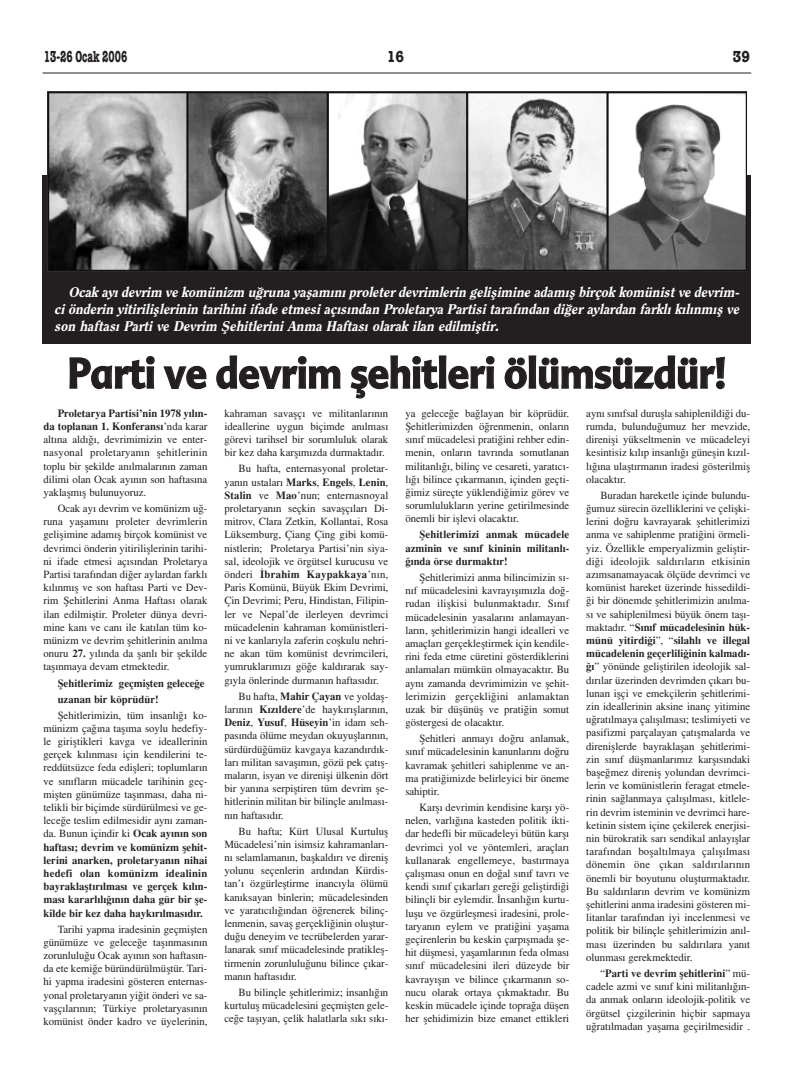
<style>
.page{position:relative;width:794px;height:1077px;background:#fff}
.page>*{position:absolute;margin:0;border:0;box-sizing:border-box;transform-origin:0 0}
.t1{font:700 42px "Adver";color:#231f20;scale:.9 1}
.t2{font:700 16px "American Typewriter";color:#231f20;scale:.6 1}
.t3{font:700 16px "American Typewriter";color:#231f20;scale:.82 1}
.t4{font:italic 14px/16.8px "Clearface Heavy GM";color:#fff;text-align:justify}
.t5{font:11px/13.2px "Times Turk";color:#231f20;text-align:justify}
.t6{font:11px/13.2px "Times Turk B";color:#231f20;text-align:justify}
.t7{font:11px "Times Turk B";letter-spacing:.02em;color:#231f20}
.s1{font-family:"Times Turk"}
.s2{font-family:"Times Turk B"}
</style>
<div class="page">
<hr style="left:43px;top:72px;width:708px;height:2px;background:#231f20">
<div style="left:43px;top:175px;width:708px;height:168px;background:#231f20"></div>
<img style="left:48px;top:91px;width:699px;height:180px">
<h2 class="t2" style="left:44px;top:51px;width:141px">13-26 Ocak 2006</h2>
<h2 class="t3" style="left:387px;top:51px;width:23px">16</h2>
<h2 class="t3" style="left:733px;top:51px;width:23px">39</h2>
<p class="t4" style="left:54px;top:285px;width:689px;text-indent:14px">Ocak ay›devrim ve komünizm u¤runa yaflam›n›proleter devrimlerin geliflimine adam›fl birçok komünist ve devrim&shy;ci önderin yitirilifllerinin tarihini ifade etmesi aç›s›ndan Proletarya Partisi taraf›ndan di¤er aylardan farkl› k›l›nm›fl ve son haftas› Parti ve Devrim fiehitlerini Anma Haftas› olarak ilan edilmifltir.</p>
<h1 class="t1" style="left:68px;top:356px;width:733px">Parti ve devrim flehitleri ölümsüzdür!</h1>
<p class="t6" style="left:44px;top:408px;width:165px;text-align:right">Proletarya Partisi’nin 1978 y›l›n-<br>da toplanan 1. Konferans›<span class="s1">’nda karar</span></p>
<p class="t5" style="left:44px;top:434px;width:165px">alt›na ald›¤›, devrimimizin ve enter&shy;nasyonal proletaryan›n flehitlerinin toplu bir flekilde an›lmalar›n›n zaman dilimi olan Ocak ay›n›n son haftas›na yaklaflm›fl bulunuyoruz.</p>
<p class="t5" style="left:44px;top:503px;width:165px;text-indent:14px">Ocak ay› devrim ve komünizm u¤- runa yaflam›n› proleter devrimlerin geliflimine adam›fl birçok komünist ve devrimci önderin yitirilifllerinin tarihi&shy;ni ifade etmesi aç›s›ndan Proletarya Partisi taraf›ndan di¤er aylardan farkl› k›l›nm›fl ve son haftas› Parti ve Dev&shy;rim fiehitlerini Anma Haftas› olarak ilan edilmifltir. Proleter dünya devri&shy;mine kan› ve can› ile kat›lan tüm ko&shy;münizm ve devrim flehitlerinin an›lma onuru <span class="s2">27.</span> y›l›nda da flanl› bir flekilde tafl›nmaya devam etmektedir.</p>
<p class="t6" style="left:58px;top:677px;width:149px;line-height:16px">fiehitlerimiz geçmiflten gelece¤e uzanan bir köprüdür!</p>
<p class="t5" style="left:44px;top:709px;width:165px;text-indent:14px">fiehitlerimizin, tüm insanl›¤› ko&shy;münizm ça¤›na tafl›ma soylu hedefiy&shy;le girifltikleri kavga ve ideallerinin gerçek k›l›nmas› için kendilerini te&shy;reddütsüzce feda ediflleri; toplumlar›n ve s›n›flar›n mücadele tarihinin geç&shy;miflten günümüze tafl›nmas›, daha ni&shy;telikli bir biçimde sürdürülmesi ve ge&shy;lece¤e teslim edilmesidir ayn› zaman&shy;da. Bunun içindir ki <span class="s2">Ocak ay›n›n son</span></p>
<p class="t6" style="left:44px;top:842px;width:165px">haftas›; devrim ve komünizm flehit&shy;lerini anarken, proletaryan›n nihai hedefi olan komünizm idealinin bayraklaflt›r›lmas› ve gerçek k›l›n&shy;mas› kararl›l›¤›n›n daha gür bir fle&shy;kilde bir kez daha hayk›r›lmas›d›r.</p>
<p class="t5" style="left:44px;top:923px;width:165px;text-indent:14px">Tarihi yapma iradesinin geçmiflten günümüze ve gelece¤e tafl›nmas›n›n zorunlulu¤u Ocak ay›n›n son haftas›n&shy;da ete kemi¤e büründürülmüfltür. Tari&shy;hi yapma iradesini gösteren enternas&shy;yonal proletaryan›n yi¤it önderi ve sa&shy;vaflç›lar›n›n; Türkiye proletaryas›n›n komünist önder kadro ve üyelerinin,</p>
<p class="t5" style="left:224px;top:408px;width:165px">kahraman savaflç› ve militanlar›n›n ideallerine uygun biçimde an›lmas› görevi tarihsel bir sorumluluk olarak bir kez daha karfl›m›zda durmaktad›r.</p>
<p class="t5" style="left:224px;top:463px;width:165px;text-indent:14px">Bu hafta, enternasyonal proletar&shy;yan›n ustalar› <span class="s2">Marks</span>, <span class="s2">Engels</span>, <span class="s2">Lenin</span>, <span class="s2">Stalin</span> ve <span class="s2">Mao</span>’nun; enternasnoyal proletaryan›n seçkin savaflç›lar› Di&shy;mitrov, Clara Zetkin, Kollantai, Rosa Lüksemburg, Çiang Çing gibi komü&shy;nistlerin; Proletarya Partisi’nin siya&shy;sal, ideolojik ve örgütsel kurucusu ve</p>
<p class="t7" style="left:224px;top:570px;width:165px"><span class="s1">önderi</span> ‹brahim Kaypakkaya<span class="s1">’n›n,</span></p>
<p class="t5" style="left:224px;top:582px;width:165px">Paris Komünü, Büyük Ekim Devrimi, Çin Devrimi; Peru, Hindistan, Filipin&shy;ler ve Nepal’de ilerleyen devrimci mücadelenin kahraman komünistleri&shy;ni ve kanlar›yla zaferin coflkulu nehri&shy;ne akan tüm komünist devrimcileri, yumruklar›m›z› gö¤e kald›rarak say&shy;g›yla önlerinde durman›n haftas›d›r.</p>
<p class="t5" style="left:224px;top:690px;width:165px;text-align:right">Bu hafta, <span class="s2">Mahir Çayan</span> ve yoldafl&shy;lar›n›n <span class="s2">K›z›ldere</span>’de hayk›r›fllar›n›n,</p>
<p class="t6" style="left:224px;top:718px;width:165px">Deniz<span class="s1">,</span> Yusuf<span class="s1">,</span> Hüseyin<span class="s1">’in idam seh-</span></p>
<p class="t5" style="left:224px;top:730px;width:165px">pas›nda ölüme meydan okuyufllar›n›n, sürdürdü¤ümüz kavgaya kazand›rd›k&shy;lar› militan savafl›m›n, gözü pek çat›fl&shy;malar›n, isyan ve direnifli ülkenin dört bir yan›na serpifltiren tüm devrim fle&shy;hitlerinin militan bir bilinçle an›lmas›- n›n haftas›d›r.</p>
<p class="t5" style="left:224px;top:825px;width:165px;text-indent:14px">Bu hafta; Kürt Ulusal Kurtulufl Mücadelesi’nin isimsiz kahramanlar›- n› selamlaman›n, baflkald›r› ve direnifl yolunu seçenlerin ard›ndan Kürdis&shy;tan’› özgürlefltirme inanc›yla ölümü kan›ksayan binlerin; mücadelesinden ve yarat›c›l›¤›ndan ö¤renerek bilinç&shy;lenmenin, savafl gerçekli¤inin olufltur&shy;du¤u deneyim ve tecrübelerden yarar&shy;lanarak s›n›f mücadelesinde pratiklefl&shy;tirmenin zorunlulu¤unu bilince ç›kar&shy;man›n haftas›d›r.</p>
<p class="t5" style="left:224px;top:987px;width:165px;text-indent:14px">Bu bilinçle flehitlerimiz; insanl›¤›n kurtulufl mücadelesini geçmiflten gele&shy;ce¤e tafl›yan, çelik halatlarla s›k› s›k›-</p>
<p class="t5" style="left:405px;top:408px;width:165px">ya gelece¤e ba¤layan bir köprüdür. fiehitlerimizden ö¤renmenin, onlar›n s›n›f mücadelesi prati¤ini rehber edin&shy;menin, onlar›n tavr›nda somutlanan militanl›¤›, bilinç ve cesareti, yarat›c›- l›¤› bilince ç›karman›n, içinden geçti-¤imiz süreçte yüklendi¤imiz görev ve sorumluluklar›n yerine getirilmesinde önemli bir ifllevi olacakt›r.</p>
<p class="t6" style="left:405px;top:530px;width:165px;text-indent:14px">fiehitlerimizi anmak mücadele azminin ve s›n›f kininin militanl›- ¤›nda örse durmakt›r!</p>
<p class="t5" style="left:405px;top:572px;width:165px;text-indent:14px">fiehitlerimizi anma bilincimizin s›- n›f mücadelesini kavray›fl›m›zla do¤- rudan iliflkisi bulunmaktad›r. S›n›f mücadelesinin yasalar›n› anlamayan&shy;lar›n, flehitlerimizin hangi idealleri ve amaçlar› gerçeklefltirmek için kendile&shy;rini feda etme cüretini gösterdiklerini anlamalar› mümkün olmayacakt›r. Bu ayn› zamanda devrimimizin ve flehit&shy;lerimizin gerçekli¤ini anlamaktan uzak bir düflünüfl ve prati¤in somut göstergesi de olacakt›r.</p>
<p class="t5" style="left:405px;top:733px;width:165px;text-indent:14px">fiehitleri anmay› do¤ru anlamak, s›n›f mücadelesinin kanunlar›n› do¤ru kavramak flehitleri sahiplenme ve an&shy;ma prati¤imizde belirleyici bir öneme sahiptir.</p>
<p class="t5" style="left:405px;top:802px;width:165px;text-indent:14px">Karfl› devrimin kendisine karfl› yö&shy;nelen, varl›¤›na kasteden politik ikti&shy;dar hedefli bir mücadeleyi bütün karfl› devrimci yol ve yöntemleri, araçlar› kullanarak engellemeye, bast›rmaya çal›flmas› onun en do¤al s›n›f tavr› ve kendi s›n›f ç›karlar› gere¤i gelifltirdi¤i bilinçli bir eylemdir. ‹nsanl›¤›n kurtu&shy;luflu ve özgürleflmesi iradesini, prole&shy;taryan›n eylem ve prati¤ini yaflama geçirenlerin bu keskin çarp›flmada fle&shy;hit düflmesi, yaflamlar›n›n feda olmas› s›n›f mücadelesini ileri düzeyde bir kavray›fl›n ve bilince ç›karman›n so&shy;nucu olarak ortaya ç›kmaktad›r. Bu keskin mücadele içinde topra¤a düflen her flehidimizin bize emanet ettikleri</p>
<p class="t5" style="left:586px;top:408px;width:165px">ayn› s›n›fsal duruflla sahiplenildi¤i du&shy;rumda, bulundu¤umuz her mevzide, direnifli yükseltmenin ve mücadeleyi kesintisiz k›l›p insanl›¤› güneflin k›z›l&shy;l›¤›na ulaflt›rman›n iradesi gösterilmifl olacakt›r.</p>
<p class="t5" style="left:586px;top:490px;width:165px;text-indent:14px">Buradan hareketle içinde bulundu-¤umuz sürecin özelliklerini ve çeliflki&shy;lerini do¤ru kavrayarak flehitlerimizi anma ve sahiplenme prati¤ini örmeli&shy;yiz. Özellikle emperyalizmin gelifltir&shy;di¤i ideolojik sald›r›lar›n etkisinin az›msanamayacak ölçüde devrimci ve komünist hareket üzerinde hissedildi-¤i bir dönemde flehitlerimizin an›lma&shy;s› ve sahiplenilmesi büyük önem tafl›-</p>
<p class="t6" style="left:586px;top:622px;width:165px"><span class="s1">maktad›r. “</span>S›n›f mücadelesinin hük&shy;münü yitirdi¤i<span class="s1">”, “</span>silahl› ve illegal mücadelenin geçerlili¤inin kalmad›-</p>
<p class="t5" style="left:586px;top:661px;width:165px"><span class="s2">¤›</span>” yönünde gelifltirilen ideolojik sal&shy;d›r›lar üzerinden devrimden ç›kar› bu&shy;lunan iflçi ve emekçilerin flehitlerimi&shy;zin ideallerinin aksine inanç yitimine u¤rat›lmaya çal›fl›lmas›; teslimiyeti ve pasifizmi parçalayan çat›flmalarda ve direnifllerde bayraklaflan flehitlerimi&shy;zin s›n›f düflmanlar›m›z karfl›s›ndaki bafle¤mez direnifl yolundan devrimci&shy;lerin ve komünistlerin feragat etmele&shy;rinin sa¤lanmaya çal›fl›lmas›, kitlele&shy;rin devrim isteminin ve devrimci hare&shy;ketinin sistem içine çekilerek enerjisi&shy;nin bürokratik sar› sendikal anlay›fllar taraf›ndan boflalt›lmaya çal›fl›lmas› dönemin öne ç›kan sald›r›lar›n›n önemli bir boyutunu oluflturmaktad›r.<br>Bu sald›r›lar›n devrim ve komünizm flehitlerini anma iradesini gösteren mi&shy;litanlar taraf›ndan iyi incelenmesi ve politik bir bilinçle flehitlerimizin an›l&shy;mas› üzerinden bu sald›r›lara yan›t olunmas› gerekmektedir.</p>
<p class="t6" style="left:600px;top:968px;width:151px"><span class="s1">“</span>Parti ve devrim flehitlerini<span class="s1">” mü-</span></p>
<p class="t5" style="left:586px;top:981px;width:165px">cadele azmi ve s›n›f kini militanl›¤›n&shy;da anmak onlar›n ideolojik-politik ve örgütsel çizgilerinin hiçbir sapmaya u¤rat›lmadan yaflama geçirilmesidir .</p>
</div>
